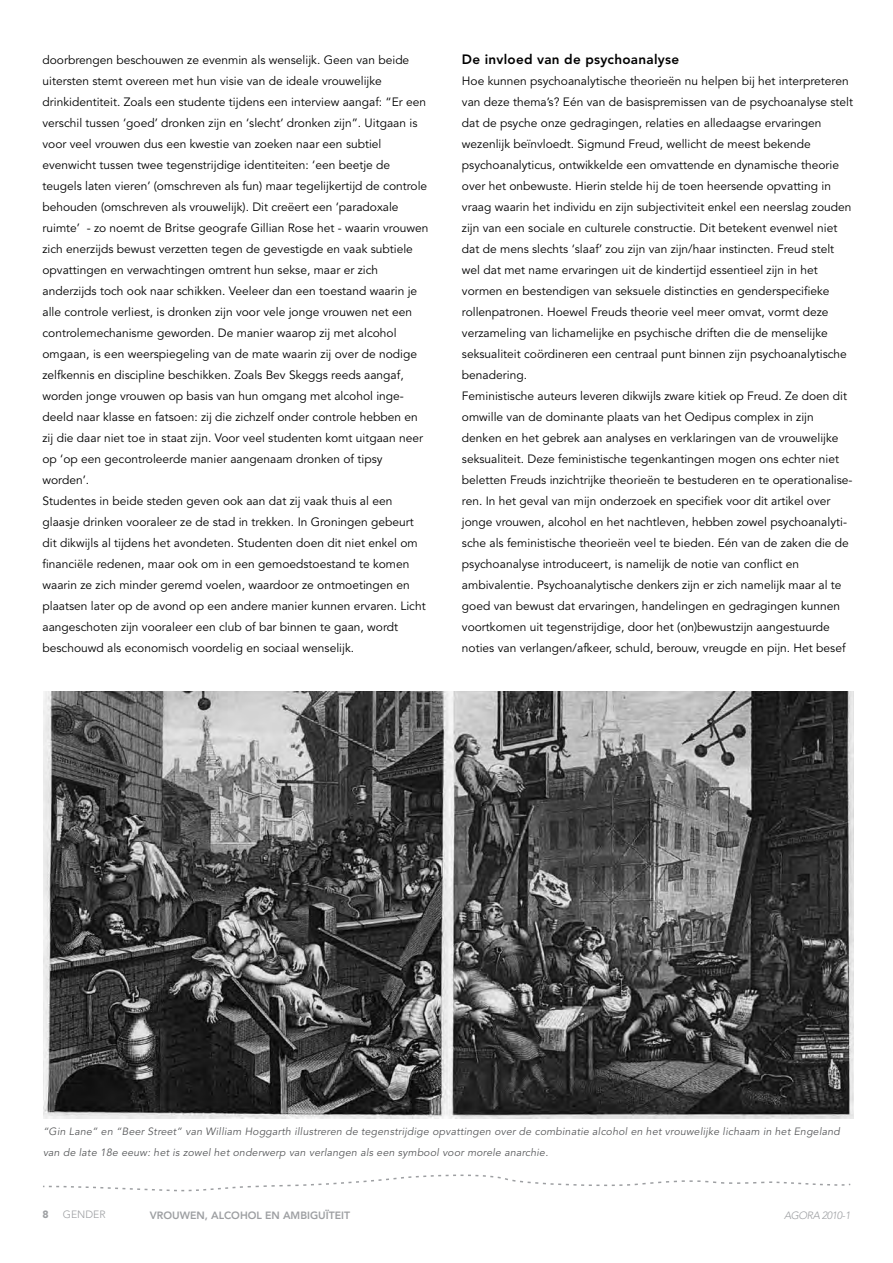
<style>
.page{position:relative;width:893px;height:1263px;background:#fff}
.page>*{position:absolute;margin:0;border:0;box-sizing:border-box;transform-origin:0 0}
.t1{font:800 13.5px "Avenir LT Std";letter-spacing:.02em;color:#000}
.t2{font:12px/21px "Avenir LT Std";color:#000}
.t3{font:italic 10.5px/21px "Avenir LT Std";letter-spacing:.02em;color:#58595b}
.t4{font:800 10.5px "Avenir LT Std";color:#9d9fa2}
.t5{font:italic 300 10.5px "Avenir LT Std";letter-spacing:-.04em;color:#9d9fa2}
.t6{font:300 10.5px "Avenir LT Std";color:#9d9fa2}
.t7{font:900 10.5px "Avenir LT Std";color:#9d9fa2}
</style>
<div class="page">
<svg style="left:43px;top:1174px;width:808px;height:18px"></svg>
<img style="left:43px;top:691px;width:810px;height:427px">
<p class="t2" style="left:43px;top:49px;width:387px">doorbrengen beschouwen ze evenmin als wenselijk. Geen van beide uitersten stemt overeen met hun visie van de ideale vrouwelijke drinkidentiteit. Zoals een studente tijdens een interview aangaf: “Er een verschil tussen ‘goed’ dronken zijn en ‘slecht’ dronken zijn”. Uitgaan is voor veel vrouwen dus een kwestie van zoeken naar een subtiel evenwicht tussen twee tegenstrijdige identiteiten: ‘een beetje de teugels laten vieren’ (omschreven als fun) maar tegelijkertijd de controle behouden (omschreven als vrouwelijk). Dit creëert een ‘paradoxale ruimte’ - zo noemt de Britse geografe Gillian Rose het - waarin vrouwen zich enerzijds bewust verzetten tegen de gevestigde en vaak subtiele opvattingen en verwachtingen omtrent hun sekse, maar er zich anderzijds toch ook naar schikken. Veeleer dan een toestand waarin je alle controle verliest, is dronken zijn voor vele jonge vrouwen net een controlemechanisme geworden. De manier waarop zij met alcohol omgaan, is een weerspiegeling van de mate waarin zij over de nodige zelfkennis en discipline beschikken. Zoals Bev Skeggs reeds aangaf, worden jonge vrouwen op basis van hun omgang met alcohol inge&shy;deeld naar klasse en fatsoen: zij die zichzelf onder controle hebben en zij die daar niet toe in staat zijn. Voor veel studenten komt uitgaan neer op ‘op een gecontroleerde manier aangenaam dronken of tipsy worden’.<br>Studentes in beide steden geven ook aan dat zij vaak thuis al een glaasje drinken vooraleer ze de stad in trekken. In Groningen gebeurt dit dikwijls al tijdens het avondeten. Studenten doen dit niet enkel om financiële redenen, maar ook om in een gemoedstoestand te komen waarin ze zich minder geremd voelen, waardoor ze ontmoetingen en plaatsen later op de avond op een andere manier kunnen ervaren. Licht aangeschoten zijn vooraleer een club of bar binnen te gaan, wordt beschouwd als economisch voordelig en sociaal wenselijk.</p>
<p class="t1" style="left:462px;top:51px;width:219px">De invloed van de psychoanalyse</p>
<p class="t2" style="left:462px;top:70px;width:393px">Hoe kunnen psychoanalytische theorieën nu helpen bij het interpreteren van deze thema’s? Eén van de basispremissen van de psychoanalyse stelt dat de psyche onze gedragingen, relaties en alledaagse ervaringen wezenlijk beïnvloedt. Sigmund Freud, wellicht de meest bekende psychoanalyticus, ontwikkelde een omvattende en dynamische theorie over het onbewuste. Hierin stelde hij de toen heersende opvatting in vraag waarin het individu en zijn subjectiviteit enkel een neerslag zouden zijn van een sociale en culturele constructie. Dit betekent evenwel niet dat de mens slechts ‘slaaf’ zou zijn van zijn/haar instincten. Freud stelt wel dat met name ervaringen uit de kindertijd essentieel zijn in het vormen en bestendigen van seksuele distincties en genderspecifieke rollenpatronen. Hoewel Freuds theorie veel meer omvat, vormt deze verzameling van lichamelijke en psychische driften die de menselijke seksualiteit coördineren een centraal punt binnen zijn psychoanalytische benadering.<br>Feministische auteurs leveren dikwijls zware kitiek op Freud. Ze doen dit omwille van de dominante plaats van het Oedipus complex in zijn denken en het gebrek aan analyses en verklaringen van de vrouwelijke seksualiteit. Deze feministische tegenkantingen mogen ons echter niet beletten Freuds inzichtrijke theorieën te bestuderen en te operationalise&shy;ren. In het geval van mijn onderzoek en specifiek voor dit artikel over jonge vrouwen, alcohol en het nachtleven, hebben zowel psychoanalyti&shy;sche als feministische theorieën veel te bieden. Eén van de zaken die de psychoanalyse introduceert, is namelijk de notie van conflict en ambivalentie. Psychoanalytische denkers zijn er zich namelijk maar al te goed van bewust dat ervaringen, handelingen en gedragingen kunnen voortkomen uit tegenstrijdige, door het (on)bewustzijn aangestuurde noties van verlangen/afkeer, schuld, berouw, vreugde en pijn. Het besef</p>
<p class="t3" style="left:43px;top:1121px;width:798px">“Gin Lane” en “Beer Street” van William Hoggarth illustreren de tegenstrijdige opvattingen over de combinatie alcohol en het vrouwelijke lichaam in het Engeland van de late 18e eeuw: het is zowel het onderwerp van verlangen als een symbool voor morele anarchie.</p>
<p class="t7" style="left:43px;top:1208px;width:8px">8</p>
<p class="t6" style="left:63px;top:1209px;width:44px">GENDER</p>
<p class="t4" style="left:150px;top:1209px;width:202px">VROUWEN, ALCOHOL EN AMBIGUÏTEIT</p>
<p class="t5" style="left:784px;top:1209px;width:68px">AGORA 2010-1</p>
</div>
